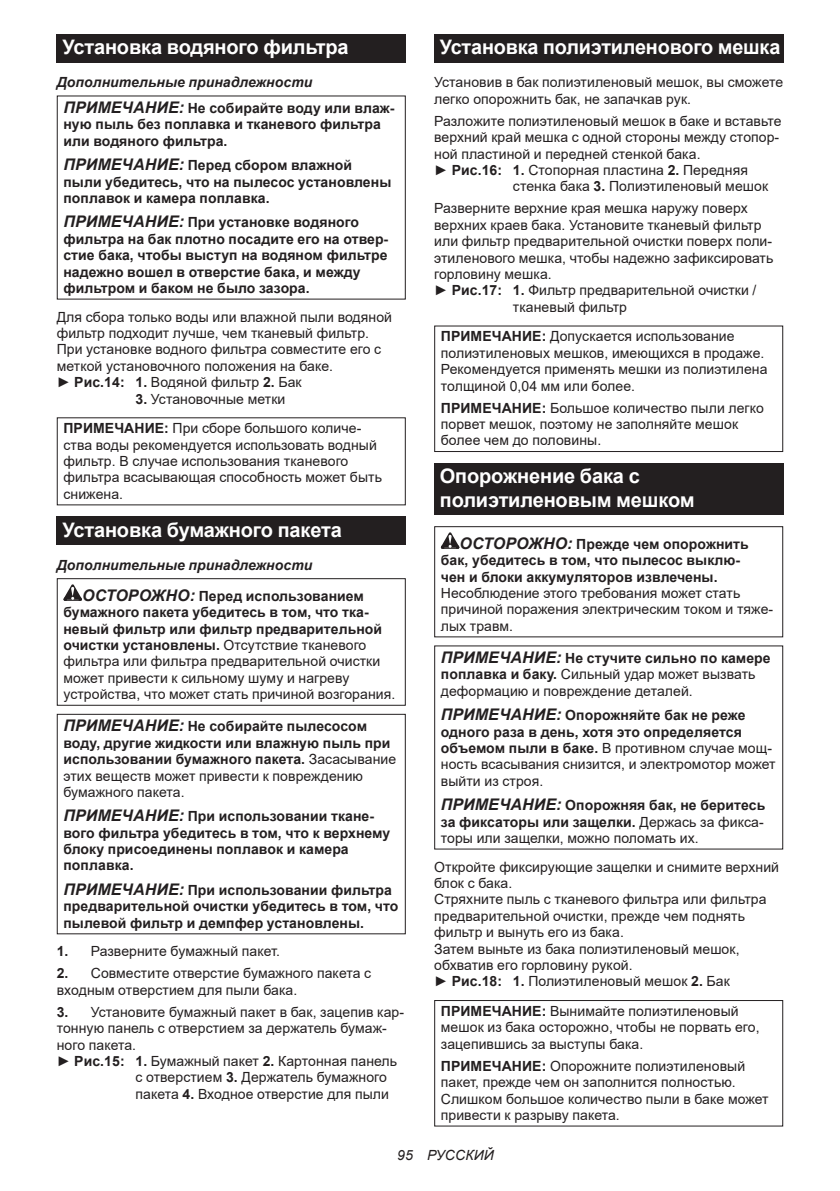
<style>
.page{position:relative;width:840px;height:1191px;background:#fff}
.page>*{position:absolute;margin:0;border:0;box-sizing:border-box;transform-origin:0 0}
.t1{font:700 20px/23.4px "Arial";letter-spacing:-.01em;color:#fff}
.t2{font:14px/16.4px "Arial";letter-spacing:.005em;color:#231f20}
.t3{font:700 14px/16.4px "Arial";letter-spacing:.005em;color:#231f20}
.t4{font:italic 700 14px/25.6px "Arial";letter-spacing:.005em;color:#231f20}
.t5{font:italic 14px "Arial";letter-spacing:.005em;color:#231f20}
.s1{font-size:16px}
.s2{font-style:normal}
.s3{font-style:italic;font-size:16px}
.s4{font-weight:700}
.s5{font-weight:400}
.s6{font-weight:700;font-style:italic;font-size:16px}
</style>
<div class="page">
<div style="left:57px;top:34px;width:348px;height:29px;background:#231f20"></div>
<div style="left:57px;top:517px;width:348px;height:28px;background:#231f20"></div>
<svg style="left:63px;top:584px;width:19px;height:17px"></svg>
<div style="left:57px;top:578px;width:348px;height:128px;border:1px solid #231f20"></div>
<div style="left:57px;top:714px;width:348px;height:220px;border:1px solid #231f20"></div>
<div style="left:434px;top:34px;width:348px;height:29px;background:#231f20"></div>
<div style="left:434px;top:325px;width:348px;height:127px;border:1px solid #231f20"></div>
<div style="left:434px;top:463px;width:348px;height:52px;background:#231f20"></div>
<svg style="left:440px;top:532px;width:19px;height:17px"></svg>
<div style="left:434px;top:526px;width:348px;height:111px;border:1px solid #231f20"></div>
<div style="left:434px;top:1000px;width:348px;height:126px;border:1px solid #231f20"></div>
<h1 class="t1" style="left:62px;top:36px;width:287px">Установка водяного фильтра</h1>
<p class="t4" style="left:63px;top:70px;width:332px;text-indent:-7px">Дополнительные принадлежности<br><span class="s1">ПРИМЕЧАНИЕ:</span> <span class="s2">Не собирайте воду или влаж-</span></p>
<p class="t3" style="left:63px;top:116px;width:319px">ную пыль без поплавка и тканевого фильтра или водяного фильтра.</p>
<p class="t3" style="left:63px;top:157px;width:329px"><span class="s3">ПРИМЕЧАНИЕ:</span> Перед сбором влажной пыли убедитесь, что на пылесос установлены поплавок и камера поплавка.</p>
<p class="t3" style="left:63px;top:214px;width:326px"><span class="s3">ПРИМЕЧАНИЕ:</span> При установке водяного фильтра на бак плотно посадите его на отвер&shy;стие бака, чтобы выступ на водяном фильтре надежно вошел в отверстие бака, и между фильтром и баком не было зазора.</p>
<p class="t2" style="left:57px;top:308px;width:336px">Для сбора только воды или влажной пыли водяной фильтр подходит лучше, чем тканевый фильтр.<br>При установке водного фильтра совместите его с меткой установочного положения на баке.<br>► <span class="s4">Рис.14: 1.</span> Водяной фильтр <span class="s4">2.</span> Бак</p>
<p class="t2" style="left:63px;top:384px;width:299px;line-height:29.6px;text-align:center"><span class="s4">3.</span> Установочные метки<br><span class="s4">ПРИМЕЧАНИЕ:</span> При сборе большого количе-</p>
<p class="t2" style="left:63px;top:436px;width:320px">ства воды рекомендуется использовать водный фильтр. В случае использования тканевого фильтра всасывающая способность может быть снижена.</p>
<h1 class="t1" style="left:62px;top:518px;width:281px">Установка бумажного пакета</h1>
<p class="t4" style="left:82px;top:550px;width:283px;line-height:30.6px;text-indent:-25px">Дополнительные принадлежности<br><span class="s1">ОСТОРОЖНО:</span> <span class="s2">Перед использованием</span></p>
<p class="t2" style="left:63px;top:604px;width:333px"><span class="s4">бумажного пакета убедитесь в том, что тка&shy;невый фильтр или фильтр предварительной очистки установлены.</span> Отсутствие тканевого фильтра или фильтра предварительной очистки может привести к сильному шуму и нагреву устройства, что может стать причиной возгорания.</p>
<p class="t3" style="left:63px;top:718px;width:334px"><span class="s3">ПРИМЕЧАНИЕ:</span> Не собирайте пылесосом воду, другие жидкости или влажную пыль при использовании бумажного пакета. <span class="s5">Засасывание этих веществ может привести к повреждению бумажного пакета.</span></p>
<p class="t3" style="left:63px;top:808px;width:328px"><span class="s3">ПРИМЕЧАНИЕ:</span> При использовании ткане&shy;вого фильтра убедитесь в том, что к верхнему блоку присоединены поплавок и камера поплавка.</p>
<p class="t3" style="left:63px;top:882px;width:336px"><span class="s3">ПРИМЕЧАНИЕ:</span> При использовании фильтра предварительной очистки убедитесь в том, что пылевой фильтр и демпфер установлены.</p>
<p class="t2" style="left:57px;top:943px;width:225px"><span class="s4">1.</span> Разверните бумажный пакет.</p>
<p class="t2" style="left:57px;top:965px;width:316px"><span class="s4">2.</span> Совместите отверстие бумажного пакета с входным отверстием для пыли бака.</p>
<p class="t2" style="left:57px;top:1003px;width:348px"><span class="s4">3.</span> Установите бумажный пакет в бак, зацепив кар-</p>
<p class="t2" style="left:57px;top:1020px;width:331px">тонную панель с отверстием за держатель бумаж-</p>
<p class="t2" style="left:57px;top:1036px;width:81px">ного пакета.</p>
<p class="t2" style="left:57px;top:1052px;width:342px">► <span class="s4">Рис.15: 1.</span> Бумажный пакет <span class="s4">2.</span> Картонная панель</p>
<p class="t2" style="left:135px;top:1069px;width:253px">с отверстием <span class="s4">3.</span> Держатель бумажного</p>
<p class="t2" style="left:135px;top:1085px;width:255px">пакета <span class="s4">4.</span> Входное отверстие для пыли</p>
<h1 class="t1" style="left:439px;top:36px;width:342px">Установка полиэтиленового мешка</h1>
<p class="t2" style="left:434px;top:74px;width:350px">Установив в бак полиэтиленовый мешок, вы сможете легко опорожнить бак, не запачкав рук.</p>
<p class="t2" style="left:434px;top:113px;width:348px">Разложите полиэтиленовый мешок в баке и вставьте</p>
<p class="t2" style="left:434px;top:129px;width:346px">верхний край мешка с одной стороны между стопор-</p>
<p class="t2" style="left:434px;top:145px;width:268px">ной пластиной и передней стенкой бака.</p>
<p class="t2" style="left:434px;top:162px;width:315px">► <span class="s4">Рис.16: 1.</span> Стопорная пластина <span class="s4">2.</span> Передняя</p>
<p class="t2" style="left:512px;top:178px;width:257px">стенка бака <span class="s4">3.</span> Полиэтиленовый мешок</p>
<p class="t2" style="left:434px;top:200px;width:315px">Разверните верхние края мешка наружу поверх</p>
<p class="t2" style="left:434px;top:217px;width:329px">верхних краев бака. Установите тканевый фильтр</p>
<p class="t2" style="left:434px;top:233px;width:339px">или фильтр предварительной очистки поверх поли-</p>
<p class="t2" style="left:434px;top:249px;width:340px">этиленового мешка, чтобы надежно зафиксировать</p>
<p class="t2" style="left:434px;top:266px;width:119px">горловину мешка.</p>
<p class="t2" style="left:434px;top:282px;width:323px">► <span class="s4">Рис.17: 1.</span> Фильтр предварительной очистки /</p>
<p class="t2" style="left:512px;top:298px;width:115px">тканевый фильтр</p>
<p class="t2" style="left:440px;top:328px;width:328px"><span class="s4">ПРИМЕЧАНИЕ:</span> Допускается использование полиэтиленовых мешков, имеющихся в продаже.<br>Рекомендуется применять мешки из полиэтилена толщиной 0,04 мм или более.</p>
<p class="t2" style="left:440px;top:399px;width:324px"><span class="s4">ПРИМЕЧАНИЕ:</span> Большое количество пыли легко порвет мешок, поэтому не заполняйте мешок более чем до половины.</p>
<h1 class="t1" style="left:439px;top:465px;width:256px">Опорожнение бака с полиэтиленовым мешком</h1>
<p class="t3" style="left:440px;top:536px;width:309px;text-indent:19px"><span class="s3">ОСТОРОЖНО:</span> Прежде чем опорожнить бак, убедитесь в том, что пылесос выклю&shy;чен и блоки аккумуляторов извлечены.</p>
<p class="t2" style="left:440px;top:585px;width:334px">Несоблюдение этого требования может стать причиной поражения электрическим током и тяже&shy;лых травм.</p>
<p class="t2" style="left:440px;top:650px;width:331px"><span class="s6">ПРИМЕЧАНИЕ:</span> <span class="s4">Не стучите сильно по камере поплавка и баку.</span> Сильный удар может вызвать деформацию и повреждение деталей.</p>
<p class="t2" style="left:440px;top:707px;width:336px"><span class="s6">ПРИМЕЧАНИЕ:</span> <span class="s4">Опорожняйте бак не реже одного раза в день, хотя это определяется объемом пыли в баке.</span> В противном случае мощ&shy;ность всасывания снизится, и электромотор может выйти из строя.</p>
<p class="t2" style="left:440px;top:797px;width:326px"><span class="s6">ПРИМЕЧАНИЕ:</span> <span class="s4">Опорожняя бак, не беритесь за фиксаторы или защелки.</span> Держась за фикса&shy;торы или защелки, можно поломать их.</p>
<p class="t2" style="left:434px;top:858px;width:346px">Откройте фиксирующие защелки и снимите верхний блок с бака.<br>Стряхните пыль с тканевого фильтра или фильтра предварительной очистки, прежде чем поднять фильтр и вынуть его из бака.<br>Затем выньте из бака полиэтиленовый мешок, обхватив его горловину рукой.<br>► <span class="s4">Рис.18: 1.</span> Полиэтиленовый мешок <span class="s4">2.</span> Бак</p>
<p class="t2" style="left:440px;top:1002px;width:320px"><span class="s4">ПРИМЕЧАНИЕ:</span> Вынимайте полиэтиленовый мешок из бака осторожно, чтобы не порвать его, зацепившись за выступы бака.</p>
<p class="t2" style="left:440px;top:1057px;width:329px"><span class="s4">ПРИМЕЧАНИЕ:</span> Опорожните полиэтиленовый пакет, прежде чем он заполнится полностью.<br>Слишком большое количество пыли в баке может привести к разрыву пакета.</p>
<p class="t5" style="left:397px;top:1146px;width:98px">95 РУССКИЙ</p>
</div>
